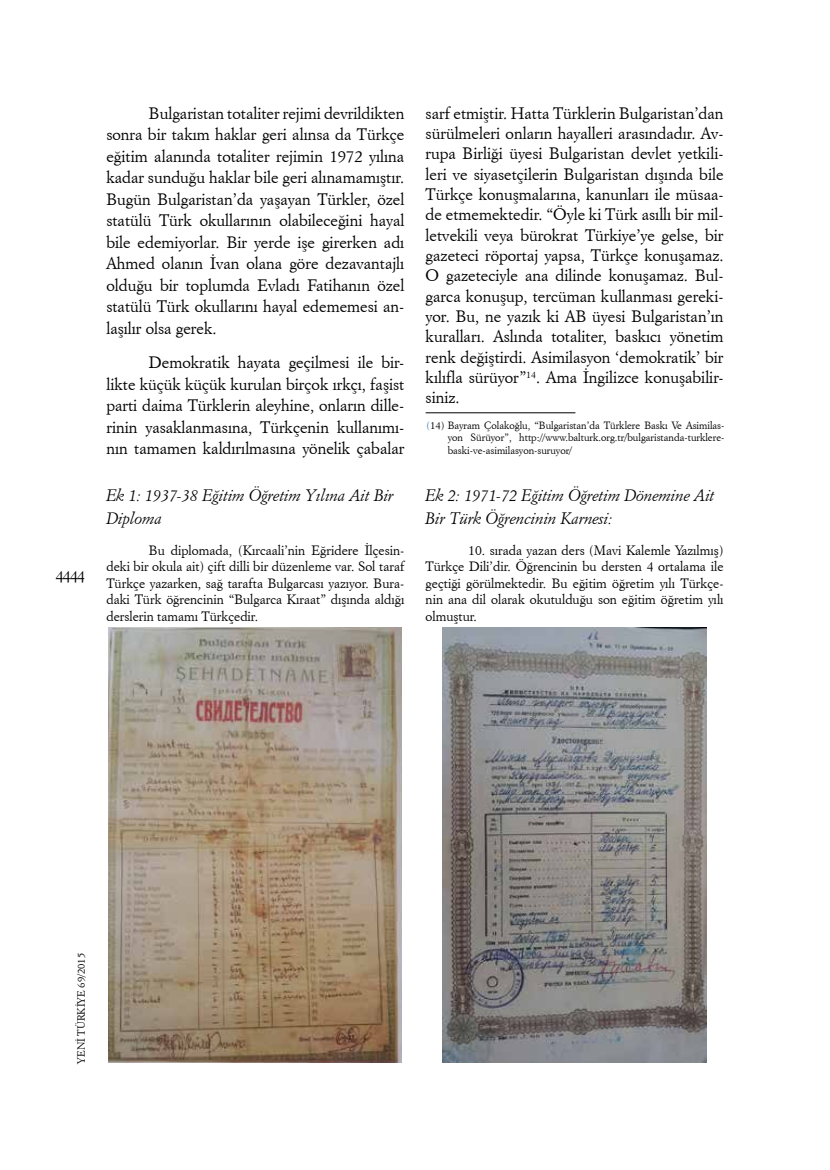
<style>
.page{position:relative;width:830px;height:1170px;background:#fff}
.page>*{position:absolute;margin:0;border:0;box-sizing:border-box;transform-origin:0 0}
.t1{font:16.5px/21.5px "Italian Garamond BT";color:#000;text-align:justify}
.t2{font:italic 16.5px/22.5px "Italian Garamond BT";color:#000}
.t3{font:13.5px/16.5px "Italian Garamond BT";color:#000;text-align:justify}
.t4{font:10.5px/12px "Italian Garamond BT";color:#000;text-align:justify}
.s1{color:#2e74b5}
</style>
<div class="page">
<img style="left:109px;top:627px;width:292px;height:435px">
<img style="left:442px;top:627px;width:264px;height:435px">
<hr style="left:425px;top:412px;width:150px;height:1px;background:#000">
<p class="t1" style="left:55px;top:565px;width:31px">4444</p>
<p class="t1" style="left:106px;top:102px;width:299px;text-indent:43px">Bulgaristan totaliter rejimi devrildikten sonra bir takım haklar geri alınsa da Türkçe eğitim alanında totaliter rejimin 1972 yılına kadar sunduğu haklar bile geri alınamamıştır.<br>Bugün Bulgaristan’da yaşayan Türkler, özel statülü Türk okullarının olabileceğini hayal bile edemiyorlar. Bir yerde işe girerken adı Ahmed olanın İvan olana göre dezavantajlı olduğu bir toplumda Evladı Fatihanın özel statülü Türk okullarını hayal edememesi an&shy;laşılır olsa gerek.</p>
<p class="t1" style="left:106px;top:351px;width:299px;text-indent:43px">Demokratik hayata geçilmesi ile bir&shy;likte küçük küçük kurulan birçok ırkçı, faşist parti daima Türklerin aleyhine, onların dille&shy;rinin yasaklanmasına, Türkçenin kullanımı&shy;nın tamamen kaldırılmasına yönelik çabalar</p>
<p class="t2" style="left:106px;top:484px;width:289px">Ek 1: 1937-38 Eğitim Öğretim Yılına Ait Bir<br>Diploma</p>
<p class="t3" style="left:106px;top:541px;width:299px;text-indent:43px">Bu diplomada, (Kırcaali’nin Eğridere İlçesin&shy;deki bir okula ait) çift dilli bir düzenleme var. Sol taraf Türkçe yazarken, sağ tarafta Bulgarcası yazıyor. Bura&shy;daki Türk öğrencinin “Bulgarca Kıraat” dışında aldığı derslerin tamamı Türkçedir.</p>
<p class="t1" style="left:425px;top:103px;width:299px;line-height:20.2px">sarf etmiştir. Hatta Türklerin Bulgaristan’dan sürülmeleri onların hayalleri arasındadır. Av&shy;rupa Birliği üyesi Bulgaristan devlet yetkili&shy;leri ve siyasetçilerin Bulgaristan dışında bile Türkçe konuşmalarına, kanunları ile müsaa&shy;de etmemektedir. “Öyle ki Türk asıllı bir mil&shy;letvekili veya bürokrat Türkiye’ye gelse, bir gazeteci röportaj yapsa, Türkçe konuşamaz.<br>O gazeteciyle ana dilinde konuşamaz. Bul&shy;garca konuşup, tercüman kullanması gereki&shy;yor. Bu, ne yazık ki AB üyesi Bulgaristan’ın kuralları. Aslında totaliter, baskıcı yönetim renk değiştirdi. Asimilasyon ‘demokratik’ bir kılıfla sürüyor”<sup>14</sup>. Ama İngilizce konuşabilir&shy;siniz.</p>
<p class="t4" style="left:447px;top:419px;width:278px;text-indent:-21px"><span class="s1">(</span>14) Bayram Çolakoğlu, “Bulgaristan’da Türklere Baskı Ve Asimilas&shy;yon Sürüyor”, http://www.balturk.org.tr/bulgaristanda-turklere&shy;baski-ve-asimilasyon-suruyor/</p>
<p class="t2" style="left:425px;top:484px;width:290px">Ek 2: 1971-72 Eğitim Öğretim Dönemine Ait<br>Bir Türk Öğrencinin Karnesi:</p>
<p class="t3" style="left:425px;top:541px;width:299px;text-indent:43px">10. sırada yazan ders (Mavi Kalemle Yazılmış)<br>Türkçe Dili’dir. Öğrencinin bu dersten 4 ortalama ile geçtiği görülmektedir. Bu eğitim öğretim yılı Türkçe&shy;nin ana dil olarak okutulduğu son eğitim öğretim yılı olmuştur.</p>
<p class="t4" style="left:75px;top:1063px;width:112px;rotate:-90deg">YENİ TÜRKİYE 69/2015</p>
</div>
